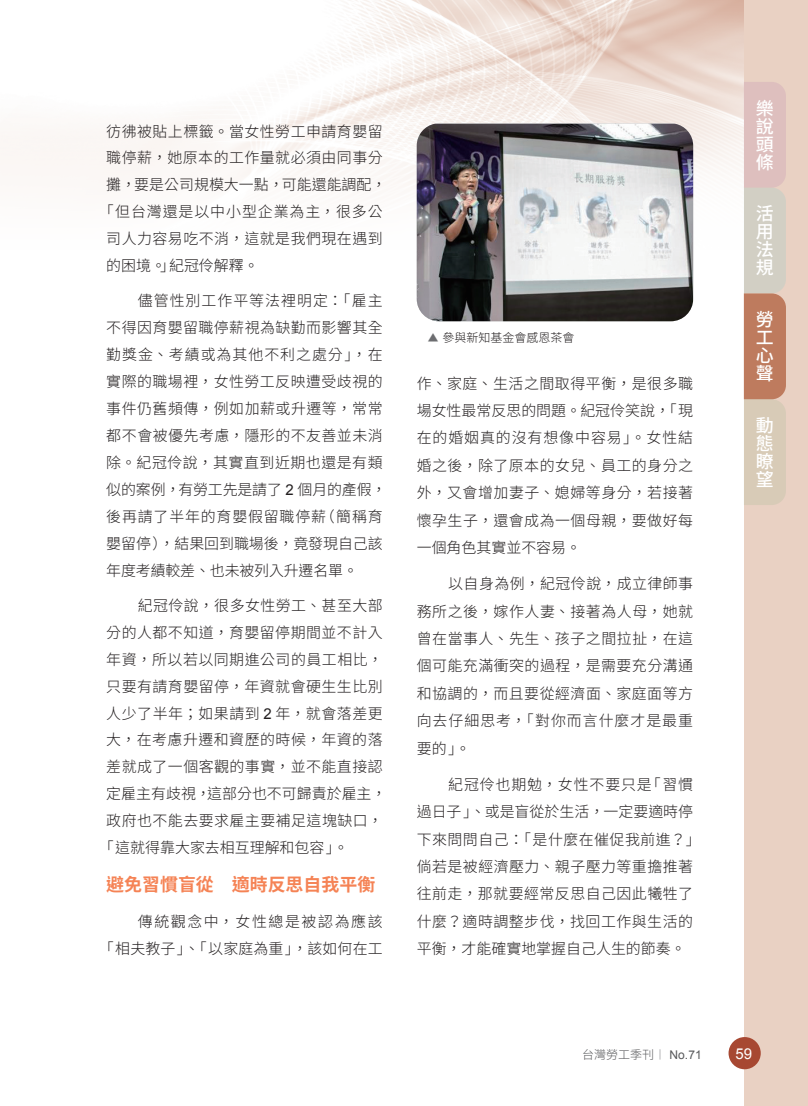
<style>
.page{position:relative;width:808px;height:1106px;background:#fff}
.page>*{position:absolute;margin:0;border:0;box-sizing:border-box;transform-origin:0 0}
.t1{font:500 18px/18px "Noto Sans CJ Ktc";color:#fff;text-align:justify}
.段落樣式3{font:700 18px "Noto Sans CJ Ktc";color:#f58355}
.N內文{font:300 15px/27.5px "Noto Sans CJ Ktc";letter-spacing:.03em;color:#231f20}
.N內文-2{font:300 15px "Noto Sans CJ Ktc";color:#231f20}
.N內文-3{font:300 15px/26.8px "Noto Sans CJ Ktc";letter-spacing:.105em;color:#231f20;text-align:right}
.N內文-4{font:300 15px "Noto Sans CJ Ktc";letter-spacing:.06em;color:#231f20}
.t2{font:15px "Arial";color:#fff}
.t3{font:300 12px "Noto Sans CJ Ktc";color:#57585a}
.N內文-5{font:300 12px "Noto Sans CJ Ktc";color:#231f20}
.s1{font-family:"Arial";font-weight:400}
.s2{font-family:"Adobe Ming Std";color:#6c6d70}
.s3{font-family:"Adobe Ming Std"}
</style>
<div class="page">
<img style="left:0;top:0;width:744px;height:300px">
<div style="left:744px;top:0;width:64px;height:1106px;background:#e9d1c3"></div>
<div style="left:728px;top:1037px;width:33px;height:32px;background:#a74832;border-radius:50%"></div>
<svg style="left:744px;top:82px;width:42px;height:423px;background:#d1b5a6"></svg>
<img style="left:417px;top:124px;width:276px;height:197px">
<p class="N內文" style="left:106px;top:118px;width:278px">彷彿被貼上標籤。當女性勞工申請育嬰留</p>
<p class="N內文" style="left:106px;top:144px;width:278px">職停薪，她原本的工作量就必須由同事分</p>
<p class="N內文-2" style="left:106px;top:176px;width:282px">攤，要是公司規模大一點，可能還能調配，</p>
<p class="N內文-4" style="left:99px;top:203px;width:285px">「但台灣還是以中小型企業為主，很多公</p>
<p class="N內文" style="left:106px;top:225px;width:278px">司人力容易吃不消，這就是我們現在遇到</p>
<p class="N內文-2" style="left:106px;top:257px;width:154px">的困境。」紀冠伶解釋。</p>
<p class="N內文" style="left:106px;top:288px;width:282px;line-height:26.8px;text-indent:32px">儘管性別工作平等法裡明定：「雇主不得因育嬰留職停薪視為缺勤而影響其全勤獎金、考績或為其他不利之處分」，在實際的職場裡，女性勞工反映遭受歧視的事件仍舊頻傳，例如加薪或升遷等，常常都不會被優先考慮，隱形的不友善並未消除。紀冠伶說，其實直到近期也還是有類似的案例，有勞工先是請了 <span class="s1">2</span> 個月的產假，後再請了半年的育嬰假留職停薪（簡稱育嬰留停），結果回到職場後，竟發現自己該年度考績較差、也未被列入升遷名單。</p>
<p class="N內文" style="left:138px;top:592px;width:246px">紀冠伶說，很多女性勞工、甚至大部</p>
<p class="N內文" style="left:106px;top:619px;width:278px">分的人都不知道，育嬰留停期間並不計入</p>
<p class="N內文" style="left:106px;top:646px;width:278px">年資，所以若以同期進公司的員工相比，</p>
<p class="N內文" style="left:106px;top:672px;width:278px">只要有請育嬰留停，年資就會硬生生比別</p>
<p class="N內文" style="left:106px;top:699px;width:278px">人少了半年；如果請到 <span class="s1">2</span> 年，就會落差更</p>
<p class="N內文" style="left:106px;top:726px;width:278px">大，在考慮升遷和資歷的時候，年資的落</p>
<p class="N內文" style="left:106px;top:753px;width:278px">差就成了一個客觀的事實，並不能直接認</p>
<p class="N內文-2" style="left:106px;top:785px;width:282px">定雇主有歧視，這部分也不可歸責於雇主，</p>
<p class="N內文" style="left:106px;top:807px;width:278px">政府也不能去要求雇主要補足這塊缺口，</p>
<p class="N內文-2" style="left:99px;top:839px;width:251px">「這就得靠大家去相互理解和包容」。</p>
<p class="段落樣式3" style="left:106px;top:874px;width:270px">避免習慣盲從 適時反思自我平衡</p>
<p class="N內文-3" style="left:99px;top:908px;width:285px">傳統觀念中，女性總是被認為應該<br>「相夫教子」、「以家庭為重」，該如何在工</p>
<p class="N內文-5" style="left:427px;top:331px;width:149px"><span class="s2">▲</span> 參與新知基金會感恩茶會</p>
<p class="N內文" style="left:417px;top:369px;width:278px;text-align:justify">作、家庭、生活之間取得平衡，是很多職場女性最常反思的問題。紀冠伶笑說，「現在的婚姻真的沒有想像中容易」。女性結婚之後，除了原本的女兒、員工的身分之外，又會增加妻子、媳婦等身分，若接著懷孕生子，還會成為一個母親，要做好每一個角色其實並不容易。</p>
<p class="N內文" style="left:417px;top:570px;width:278px;text-align:justify;text-indent:32px">以自身為例，紀冠伶說，成立律師事務所之後，嫁作人妻、接著為人母，她就曾在當事人、先生、孩子之間拉扯，在這個可能充滿衝突的過程，是需要充分溝通和協調的，而且要從經濟面、家庭面等方向去仔細思考，「對你而言什麼才是最重要的」。</p>
<p class="N內文" style="left:417px;top:770px;width:285px;text-indent:32px">紀冠伶也期勉，女性不要只是「習慣過日子」、或是盲從於生活，一定要適時停下來問問自己：「是什麼在催促我前進？」倘若是被經濟壓力、親子壓力等重擔推著往前走，那就要經常反思自己因此犧牲了什麼？適時調整步伐，找回工作與生活的平衡，才能確實地掌握自己人生的節奏。</p>
<p class="t1" style="left:756px;top:99px;width:19px">樂說頭條</p>
<p class="t1" style="left:756px;top:205px;width:19px">活用法規</p>
<p class="t1" style="left:756px;top:311px;width:19px">勞工心聲</p>
<p class="t1" style="left:756px;top:417px;width:19px">動態瞭望</p>
<p class="t3" style="left:582px;top:1047px;width:121px">台灣勞工季刊<span class="s3">｜</span> <span class="s1">No.71</span></p>
<p class="t2" style="left:735px;top:1043px;width:18px">59</p>
</div>
